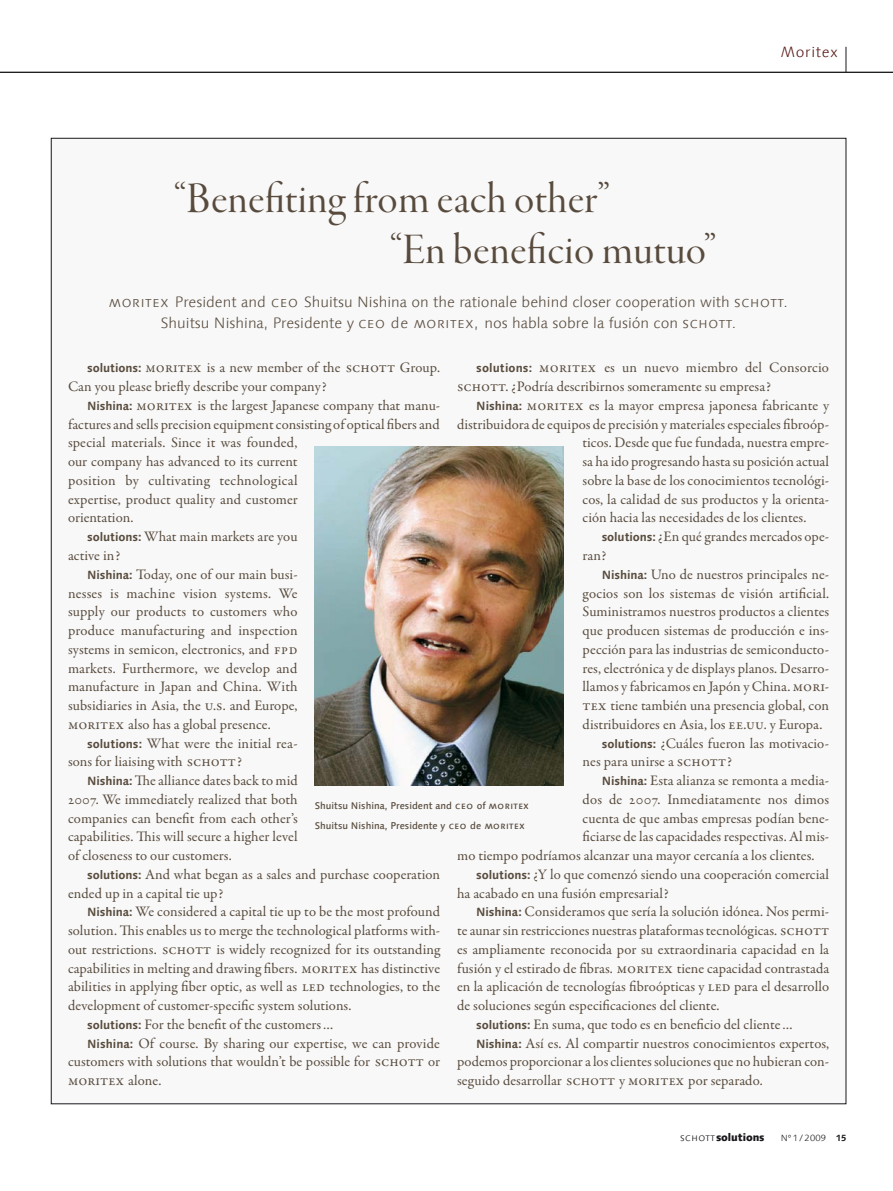
<style>
.page{position:relative;width:893px;height:1191px;background:#fff}
.page>*{position:absolute;margin:0;border:0;box-sizing:border-box;transform-origin:0 0}
.t1{font:45px/51px "Garamond Premr Pro Disp";letter-spacing:.01em;color:#584b3d}
.t2{font:300 15px/21px "Linotype Syntax Com";color:#584b3d;text-align:center}
.t3{font:300 15px "Linotype Syntax Com";letter-spacing:.05em;color:#571713}
.t4{font:14.7px/18.8px "Garamond Premr Pro";letter-spacing:.005em;color:#584b3d}
.t5{font:800 10.5px "Linotype Syntax Com";letter-spacing:-.01em;color:#1a171c}
.t6{font:500 9.75px/20.2px "Linotype Syntax Com";color:#584b3d}
.t7{font:300 9px "Linotype Syntax Com";letter-spacing:.025em;color:#1a171c}
.s1{font-family:"Linotype Syntax Com";font-weight:700;font-size:12px}
.s2{font-weight:300}
.s3{font-weight:700}
</style>
<div class="page">
<div style="left:51px;top:138px;width:795px;height:965px;background:#f8f8f8"></div>
<img style="left:315px;top:446px;width:248px;height:339px">
<hr style="left:0;top:72px;width:893px;height:1px;background:#1a171c">
<svg style="left:846px;top:47px;width:1px;height:25px"></svg>
<h1 class="t1" style="left:390px;top:174px;width:327px;text-indent:-216px">“Benefiting from each other”<br>“En beneficio mutuo”</h1>
<p class="t3" style="left:781px;top:43px;width:58px">Moritex</p>
<p class="t2" style="left:109px;top:291px;width:680px">moritex President and ceo Shuitsu Nishina on the rationale behind closer cooperation with schott.<br>Shuitsu Nishina, Presidente y ceo de moritex, nos habla sobre la fusión con schott.</p>
<p class="t4" style="left:457px;top:359px;width:373px;text-indent:19px"><span class="s1">solutions:</span> moritex es un nuevo miembro del Consorcio schott. ¿Podría describirnos someramente su empresa?</p>
<p class="t4" style="left:476px;top:396px;width:354px"><span class="s1">Nishina:</span> moritex es la mayor empresa japonesa fabricante y</p>
<p class="t4" style="left:457px;top:415px;width:374px">distribuidora de equipos de precisión y materiales especiales fibroóp-</p>
<p class="t4" style="left:583px;top:434px;width:248px">ticos. Desde que fue fundada, nuestra empre-</p>
<p class="t4" style="left:583px;top:452px;width:248px">sa ha ido progresando hasta su posición actual</p>
<p class="t4" style="left:583px;top:471px;width:248px">sobre la base de los conocimientos tecnológi-</p>
<p class="t4" style="left:583px;top:490px;width:248px">cos, la calidad de sus productos y la orienta-</p>
<p class="t4" style="left:583px;top:509px;width:225px">ción hacia las necesidades de los clientes.</p>
<p class="t4" style="left:602px;top:527px;width:229px"><span class="s1">solutions:</span> ¿En qué grandes mercados ope-</p>
<p class="t4" style="left:583px;top:546px;width:25px">ran?</p>
<p class="t4" style="left:602px;top:565px;width:229px"><span class="s1">Nishina:</span> Uno de nuestros principales ne-</p>
<p class="t4" style="left:583px;top:584px;width:248px">gocios son los sistemas de visión artificial.</p>
<p class="t4" style="left:583px;top:602px;width:248px">Suministramos nuestros productos a clientes</p>
<p class="t4" style="left:583px;top:621px;width:248px">que producen sistemas de producción e ins-</p>
<p class="t4" style="left:583px;top:640px;width:248px">pección para las industrias de semiconducto-</p>
<p class="t4" style="left:583px;top:659px;width:248px">res, electrónica y de displays planos. Desarro-</p>
<p class="t4" style="left:583px;top:677px;width:248px">llamos y fabricamos en Japón y China. mori-</p>
<p class="t4" style="left:583px;top:696px;width:248px">tex tiene también una presencia global, con</p>
<p class="t4" style="left:583px;top:715px;width:241px">distribuidores en Asia, los ee.uu. y Europa.</p>
<p class="t4" style="left:602px;top:734px;width:229px"><span class="s1">solutions:</span> ¿Cuáles fueron las motivacio-</p>
<p class="t4" style="left:583px;top:752px;width:151px">nes para unirse a schott?</p>
<p class="t4" style="left:602px;top:771px;width:229px"><span class="s1">Nishina:</span> Esta alianza se remonta a media-</p>
<p class="t4" style="left:583px;top:790px;width:248px">dos de 2007. Inmediatamente nos dimos</p>
<p class="t4" style="left:583px;top:809px;width:248px">cuenta de que ambas empresas podían bene-</p>
<p class="t4" style="left:583px;top:827px;width:248px">ficiarse de las capacidades respectivas. Al mis-</p>
<p class="t4" style="left:457px;top:846px;width:359px">mo tiempo podríamos alcanzar una mayor cercanía a los clientes.</p>
<p class="t4" style="left:476px;top:865px;width:354px"><span class="s1">solutions:</span> ¿Y lo que comenzó siendo una cooperación comercial</p>
<p class="t4" style="left:457px;top:884px;width:213px">ha acabado en una fusión empresarial?</p>
<p class="t4" style="left:476px;top:902px;width:354px"><span class="s1">Nishina:</span> Consideramos que sería la solución idónea. Nos permi-</p>
<p class="t4" style="left:457px;top:921px;width:374px">te aunar sin restricciones nuestras plataformas tecnológicas. schott</p>
<p class="t4" style="left:457px;top:940px;width:373px">es ampliamente reconocida por su extraordinaria capacidad en la</p>
<p class="t4" style="left:457px;top:959px;width:374px">fusión y el estirado de fibras. moritex tiene capacidad contrastada</p>
<p class="t4" style="left:457px;top:977px;width:374px">en la aplicación de tecnologías fibroópticas y led para el desarrollo</p>
<p class="t4" style="left:457px;top:996px;width:264px">de soluciones según especificaciones del cliente.</p>
<p class="t4" style="left:476px;top:1015px;width:318px"><span class="s1">solutions:</span> En suma, que todo es en beneficio del cliente…</p>
<p class="t4" style="left:476px;top:1034px;width:354px"><span class="s1">Nishina:</span> Así es. Al compartir nuestros conocimientos expertos,</p>
<p class="t4" style="left:457px;top:1052px;width:374px">podemos proporcionar a los clientes soluciones que no hubieran con-</p>
<p class="t4" style="left:457px;top:1071px;width:307px">seguido desarrollar schott y moritex por separado.</p>
<p class="t4" style="left:68px;top:359px;width:374px;text-indent:19px"><span class="s1">solutions:</span> moritex is a new member of the schott Group.<br>Can you please briefly describe your company?</p>
<p class="t4" style="left:87px;top:396px;width:354px"><span class="s1">Nishina:</span> moritex is the largest Japanese company that manu-</p>
<p class="t4" style="left:68px;top:415px;width:373px">factures and sells precision equipment consisting of optical fibers and</p>
<p class="t4" style="left:68px;top:434px;width:231px">special materials. Since it was founded,</p>
<p class="t4" style="left:68px;top:452px;width:231px">our company has advanced to its current</p>
<p class="t4" style="left:68px;top:471px;width:231px">position by cultivating technological</p>
<p class="t4" style="left:68px;top:490px;width:231px">expertise, product quality and customer</p>
<p class="t4" style="left:68px;top:509px;width:67px">orientation.</p>
<p class="t4" style="left:87px;top:527px;width:212px"><span class="s1">solutions:</span> What main markets are you</p>
<p class="t4" style="left:68px;top:546px;width:54px">active in?</p>
<p class="t4" style="left:87px;top:565px;width:212px"><span class="s1">Nishina:</span> Today, one of our main busi-</p>
<p class="t4" style="left:68px;top:584px;width:231px">nesses is machine vision systems. We</p>
<p class="t4" style="left:68px;top:602px;width:231px">supply our products to customers who</p>
<p class="t4" style="left:68px;top:621px;width:231px">produce manufacturing and inspection</p>
<p class="t4" style="left:68px;top:640px;width:231px">systems in semicon, electronics, and fpd</p>
<p class="t4" style="left:68px;top:659px;width:231px">markets. Furthermore, we develop and</p>
<p class="t4" style="left:68px;top:677px;width:231px">manufacture in Japan and China. With</p>
<p class="t4" style="left:68px;top:696px;width:231px">subsidiaries in Asia, the u.s. and Europe,</p>
<p class="t4" style="left:68px;top:715px;width:204px">moritex also has a global presence.</p>
<p class="t4" style="left:87px;top:734px;width:212px"><span class="s1">solutions:</span> What were the initial rea-</p>
<p class="t4" style="left:68px;top:752px;width:175px">sons for liaising with schott?</p>
<p class="t4" style="left:87px;top:771px;width:212px"><span class="s1">Nishina:</span> The alliance dates back to mid</p>
<p class="t4" style="left:68px;top:790px;width:231px">2007. We immediately realized that both</p>
<p class="t4" style="left:68px;top:809px;width:231px">companies can benefit from each other’s</p>
<p class="t4" style="left:68px;top:827px;width:231px">capabilities. This will secure a higher level</p>
<p class="t4" style="left:68px;top:846px;width:165px">of closeness to our customers.</p>
<p class="t4" style="left:87px;top:865px;width:354px"><span class="s1">solutions:</span> And what began as a sales and purchase cooperation</p>
<p class="t4" style="left:68px;top:884px;width:157px">ended up in a capital tie up?</p>
<p class="t4" style="left:87px;top:902px;width:354px"><span class="s1">Nishina:</span> We considered a capital tie up to be the most profound</p>
<p class="t4" style="left:68px;top:921px;width:374px">solution. This enables us to merge the technological platforms with-</p>
<p class="t4" style="left:68px;top:940px;width:374px">out restrictions. schott is widely recognized for its outstanding</p>
<p class="t4" style="left:68px;top:959px;width:374px">capabilities in melting and drawing fibers. moritex has distinctive</p>
<p class="t4" style="left:68px;top:977px;width:374px">abilities in applying fiber optic, as well as led technologies, to the</p>
<p class="t4" style="left:68px;top:996px;width:285px">development of customer-specific system solutions.</p>
<p class="t4" style="left:87px;top:1015px;width:248px"><span class="s1">solutions:</span> For the benefit of the customers…</p>
<p class="t4" style="left:87px;top:1034px;width:354px"><span class="s1">Nishina:</span> Of course. By sharing our expertise, we can provide</p>
<p class="t4" style="left:68px;top:1052px;width:374px">customers with solutions that wouldn’t be possible for schott or</p>
<p class="t4" style="left:68px;top:1071px;width:95px">moritex alone.</p>
<p class="t6" style="left:315px;top:795px;width:216px">Shuitsu Nishina, President and ceo of moritex<br>Shuitsu Nishina, Presidente y ceo de moritex</p>
<p class="t5" style="left:680px;top:1131px;width:86px"><span class="s2">schott</span>solutions</p>
<p class="t7" style="left:781px;top:1133px;width:67px">Nº 1 / 2009 <span class="s3">15</span></p>
</div>
